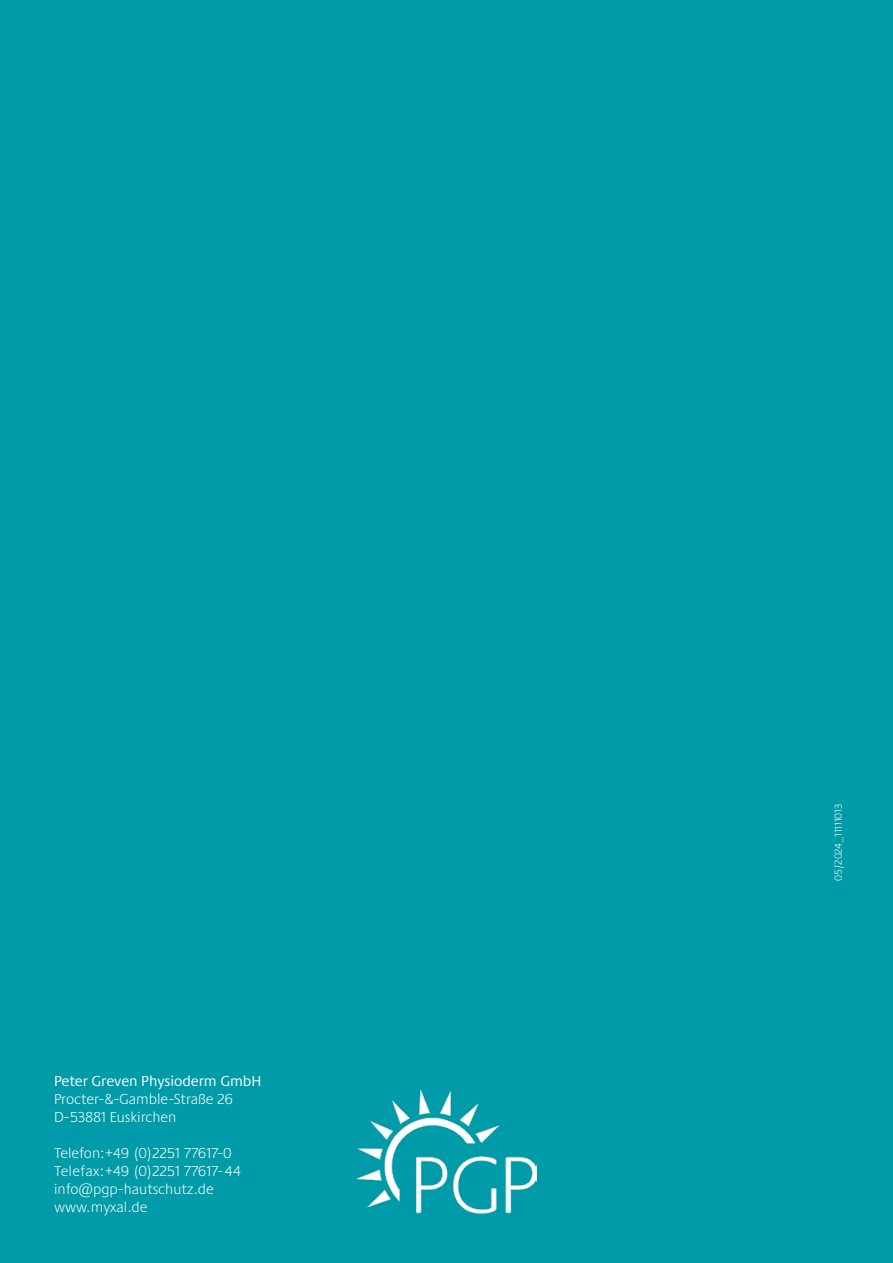
<style>
.page{position:relative;width:893px;height:1263px;background:#009ba8}
.page>*{position:absolute;margin:0;border:0;box-sizing:border-box;transform-origin:0 0}
.t1{font:300 15px/18px "Praxis Next";color:#fff}
.t2{font:15px "Praxis Next";color:#fff}
.t3{font:300 10.5px "Praxis Next";letter-spacing:-.01em;color:#fff}
</style>
<div class="page">
<img style="left:357px;top:1089px;width:179px;height:125px">
<p class="t2" style="left:54px;top:1069px;width:209px">Peter Greven Physioderm GmbH</p>
<p class="t1" style="left:54px;top:1089px;width:180px">Procter-&amp;-Gamble-Straße 26<br>D-53881 Euskirchen</p>
<p class="t1" style="left:54px;top:1143px;width:189px">Telefon:+49 (0)2251 77617-0<br>Telefax:+49 (0)2251 77617- 44 info@pgp-hautschutz.de www.myxal.de</p>
<p class="t3" style="left:831px;top:881px;width:78px;rotate:-90deg">05/2024_11111013</p>
</div>
